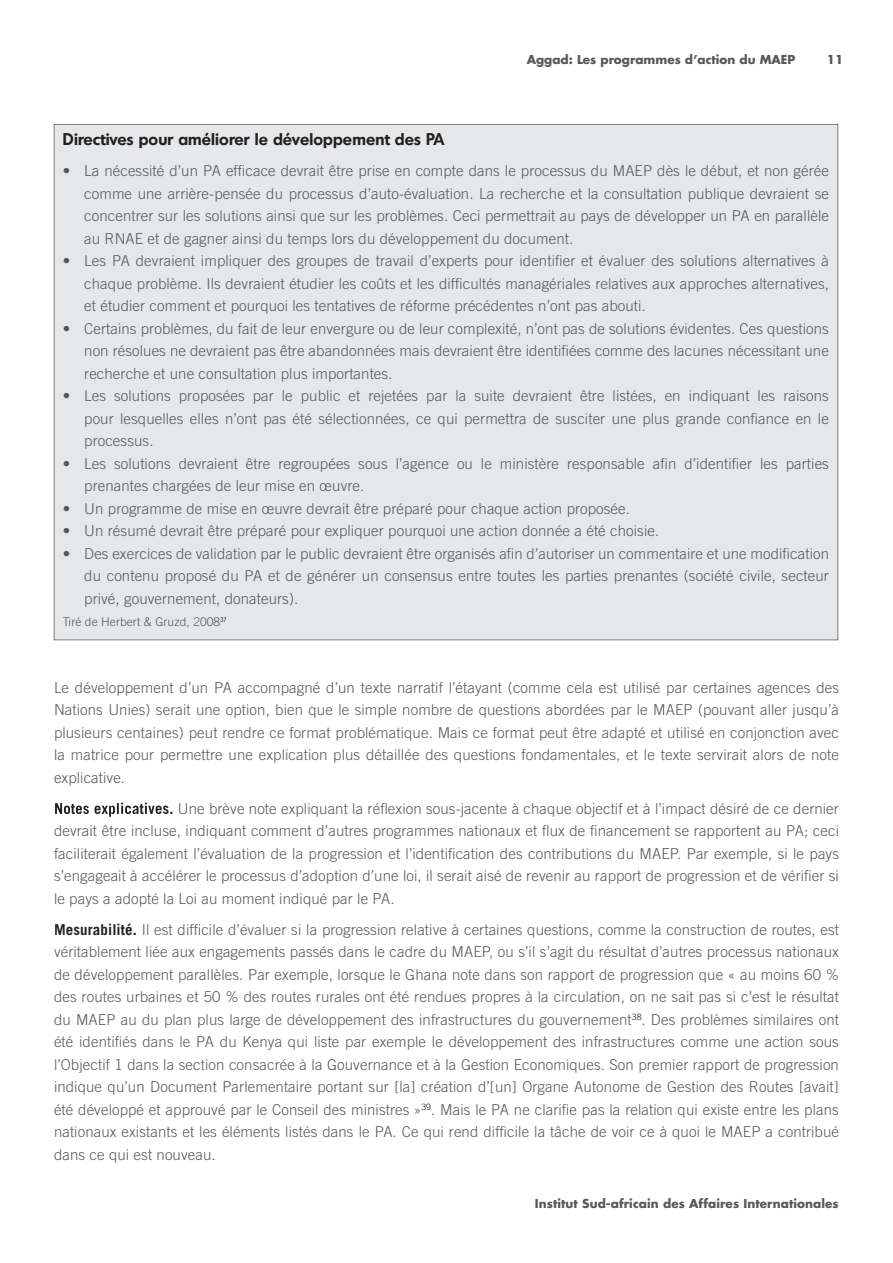
<style>
.page{position:relative;width:893px;height:1263px;background:#fff}
.page>*{position:absolute;margin:0;border:0;box-sizing:border-box;transform-origin:0 0}
.t1{font:600 16.5px "Montreal TS";letter-spacing:.005em;color:#231f20}
.t2{font:300 15px/22.5px "Trade Gothic";letter-spacing:.005em;color:#57585a;text-align:justify}
.t3{font:700 12px "Futura";letter-spacing:.005em;color:#57585a}
.t4{font:300 12px "Trade Gothic";letter-spacing:.005em;color:#57585a}
.s1{font-weight:700;color:#231f20}
</style>
<div class="page">
<svg style="left:55px;top:803px;width:118px;height:14px"></svg>
<div style="left:55px;top:125px;width:782px;height:514px;background:#e6e7e9"></div>
<div style="left:64px;top:133px;width:381px;height:15px;background:#e6e7e9"></div>
<svg style="left:221px;top:617px;width:5px;height:5px"></svg>
<hr style="left:54px;top:124px;width:1px;height:516px;background:#57585a">
<hr style="left:54px;top:639px;width:784px;height:1px;background:#57585a">
<hr style="left:837px;top:124px;width:1px;height:516px;background:#57585a">
<hr style="left:54px;top:124px;width:784px;height:1px;background:#57585a">
<p class="t3" style="left:527px;top:51px;width:270px">Aggad: Les programmes d’action du MAEP</p>
<p class="t3" style="left:827px;top:51px;width:18px">11</p>
<p class="t1" style="left:63px;top:128px;width:383px">Directives pour améliorer le développement des PA</p>
<p class="t2" style="left:84px;top:159px;width:746px;text-indent:-21px">• La nécessité d’un PA efficace devrait être prise en compte dans le processus du MAEP dès le début, et non gérée comme une arrière-pensée du processus d’auto-évaluation. La recherche et la consultation publique devraient se concentrer sur les solutions ainsi que sur les problèmes. Ceci permettrait au pays de développer un PA en parallèle au RNAE et de gagner ainsi du temps lors du développement du document.</p>
<p class="t2" style="left:84px;top:249px;width:746px;text-indent:-21px">• Les PA devraient impliquer des groupes de travail d’experts pour identifier et évaluer des solutions alternatives à chaque problème. Ils devraient étudier les coûts et les difficultés managériales relatives aux approches alternatives, et étudier comment et pourquoi les tentatives de réforme précédentes n’ont pas abouti.</p>
<p class="t2" style="left:84px;top:317px;width:746px;text-indent:-21px">• Certains problèmes, du fait de leur envergure ou de leur complexité, n’ont pas de solutions évidentes. Ces questions non résolues ne devraient pas être abandonnées mais devraient être identifiées comme des lacunes nécessitant une recherche et une consultation plus importantes.</p>
<p class="t2" style="left:84px;top:384px;width:746px;text-indent:-21px">• Les solutions proposées par le public et rejetées par la suite devraient être listées, en indiquant les raisons pour lesquelles elles n’ont pas été sélectionnées, ce qui permettra de susciter une plus grande confiance en le processus.</p>
<p class="t2" style="left:84px;top:452px;width:746px;text-indent:-21px">• Les solutions devraient être regroupées sous l’agence ou le ministère responsable afin d’identifier les parties prenantes chargées de leur mise en œuvre.</p>
<p class="t2" style="left:63px;top:497px;width:569px">• Un programme de mise en œuvre devrait être préparé pour chaque action proposée.</p>
<p class="t2" style="left:63px;top:519px;width:598px">• Un résumé devrait être préparé pour expliquer pourquoi une action donnée a été choisie.</p>
<p class="t2" style="left:84px;top:542px;width:746px;text-indent:-21px">• Des exercices de validation par le public devraient être organisés afin d’autoriser un commentaire et une modification du contenu proposé du PA et de générer un consensus entre toutes les parties prenantes (société civile, secteur privé, gouvernement, donateurs).</p>
<p class="t4" style="left:63px;top:615px;width:165px">Tiré de Herbert &amp; Gruzd, 2008<sup>37</sup></p>
<p class="t2" style="left:54px;top:676px;width:787px">Le développement d’un PA accompagné d’un texte narratif l’étayant (comme cela est utilisé par certaines agences des Nations Unies) serait une option, bien que le simple nombre de questions abordées par le MAEP (pouvant aller jusqu’à plusieurs centaines) peut rendre ce format problématique. Mais ce format peut être adapté et utilisé en conjonction avec la matrice pour permettre une explication plus détaillée des questions fondamentales, et le texte servirait alors de note explicative.</p>
<p class="t2" style="left:54px;top:797px;width:786px;text-indent:124px">Une brève note expliquant la réflexion sous-jacente à chaque objectif et à l’impact désiré de ce dernier devrait être incluse, indiquant comment d’autres programmes nationaux et flux de financement se rapportent au PA; ceci faciliterait également l’évaluation de la progression et l’identification des contributions du MAEP. Par exemple, si le pays s’engageait à accélérer le processus d’adoption d’une loi, il serait aisé de revenir au rapport de progression et de vérifier si le pays a adopté la Loi au moment indiqué par le PA.</p>
<p class="t2" style="left:54px;top:918px;width:787px"><span class="s1">Mesurabilité.</span> Il est difficile d’évaluer si la progression relative à certaines questions, comme la construction de routes, est véritablement liée aux engagements passés dans le cadre du MAEP, ou s’il s’agit du résultat d’autres processus nationaux de développement parallèles. Par exemple, lorsque le Ghana note dans son rapport de progression que « au moins 60 % des routes urbaines et 50 % des routes rurales ont été rendues propres à la circulation, on ne sait pas si c’est le résultat du MAEP au du plan plus large de développement des infrastructures du gouvernement<sup>38</sup>. Des problèmes similaires ont été identifiés dans le PA du Kenya qui liste par exemple le développement des infrastructures comme une action sous l’Objectif 1 dans la section consacrée à la Gouvernance et à la Gestion Economiques. Son premier rapport de progression indique qu’un Document Parlementaire portant sur [la] création d’[un] Organe Autonome de Gestion des Routes [avait] été développé et approuvé par le Conseil des ministres »<sup>39</sup>. Mais le PA ne clarifie pas la relation qui existe entre les plans nationaux existants et les éléments listés dans le PA. Ce qui rend difficile la tâche de voir ce à quoi le MAEP a contribué dans ce qui est nouveau.</p>
<p class="t3" style="left:535px;top:1195px;width:305px">Institut Sud-africain des Affaires Internationales</p>
</div>
